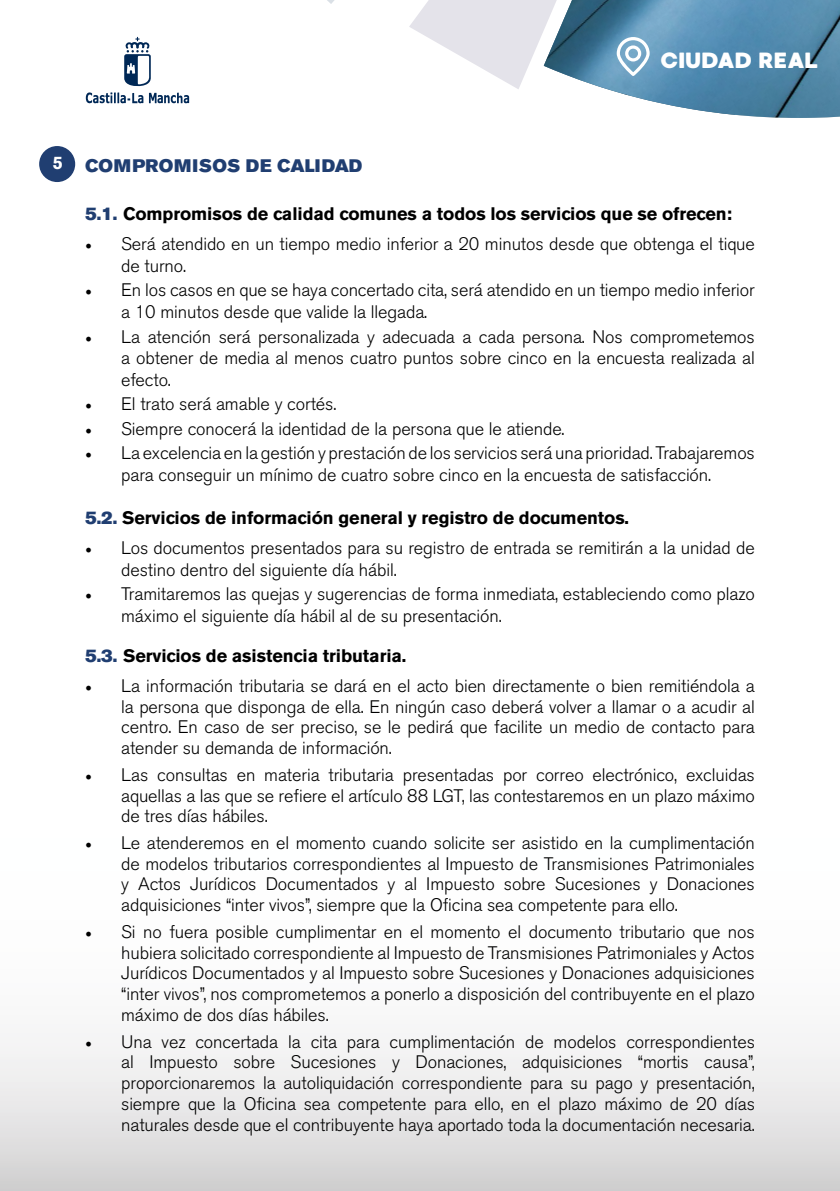
<style>
.page{position:relative;width:840px;height:1191px;background:#fff}
.page>*{position:absolute;margin:0;border:0;box-sizing:border-box;transform-origin:0 0}
.t1{font:22px "MADE Waffle Soft";letter-spacing:-.01em;color:#fff}
.t2{font:300 18px/20.8px "Akzidenz Grotesk BE";letter-spacing:-.005em;color:#000;text-align:justify}
.t3{font:700 18px "Akzidenz Grotesk BE";letter-spacing:-.005em;color:#000}
.t4{font:18px "Akzidenz Grotesk BE Super";letter-spacing:.03em;color:#203e71}
.t5{font:700 18px "Akzidenz Grotesk BE";color:#fff}
.s1{font-family:"Akzidenz Grotesk BE Super";font-weight:400;color:#203e71}
.s2{font-family:"Minion Pro";font-weight:400}
</style>
<div class="page">
<img style="left:562px;top:0;width:277px;height:118px">
<img style="left:409px;top:0;width:153px;height:89px">
<svg style="left:327px;top:0;width:8px;height:4px"></svg>
<svg style="left:149px;top:93px;width:40px;height:11px"></svg>
<svg style="left:124px;top:37px;width:27px;height:49px"></svg>
<svg style="left:86px;top:92px;width:57px;height:12px"></svg>
<svg style="left:616px;top:37px;width:33px;height:39px"></svg>
<div style="left:39px;top:146px;width:36px;height:36px;background:#203e71;border-radius:50%"></div>
<p class="t1" style="left:659px;top:47px;width:160px">CIUDAD REAL</p>
<p class="t5" style="left:53px;top:152px;width:12px">5</p>
<p class="t4" style="left:85px;top:155px;width:279px">COMPROMISOS DE CALIDAD</p>
<p class="t3" style="left:85px;top:204px;width:648px"><span class="s1">5.1.</span> Compromisos de calidad comunes a todos los servicios que se ofrecen:</p>
<p class="t2" style="left:121px;top:234px;width:635px;line-height:21.6px;text-indent:-36px"><span class="s2">•</span> Será atendido en un tiempo medio inferior a 20 minutos desde que obtenga el tique de turno.</p>
<p class="t2" style="left:121px;top:280px;width:634px;line-height:21.6px;text-indent:-36px"><span class="s2">•</span> En los casos en que se haya concertado cita, será atendido en un tiempo medio inferior a 10 minutos desde que valide la llegada.</p>
<p class="t2" style="left:121px;top:326px;width:635px;line-height:21.6px;text-indent:-36px"><span class="s2">•</span> La atención será personalizada y adecuada a cada persona. Nos comprometemos a obtener de media al menos cuatro puntos sobre cinco en la encuesta realizada al efecto.</p>
<p class="t2" style="left:85px;top:394px;width:252px"><span class="s2">•</span> El trato será amable y cortés.</p>
<p class="t2" style="left:85px;top:418px;width:480px"><span class="s2">•</span> Siempre conocerá la identidad de la persona que le atiende.</p>
<p class="t2" style="left:85px;top:442px;width:671px;line-height:21.6px;text-align:center"><span class="s2">•</span> La excelencia en la gestión y prestación de los servicios será una prioridad. Trabajaremos para conseguir un mínimo de cuatro sobre cinco en la encuesta de satisfacción.</p>
<p class="t3" style="left:85px;top:507px;width:545px"><span class="s1">5.2.</span> Servicios de información general y registro de documentos.</p>
<p class="t2" style="left:121px;top:537px;width:634px;line-height:21.6px;text-indent:-36px"><span class="s2">•</span> Los documentos presentados para su registro de entrada se remitirán a la unidad de destino dentro del siguiente día hábil.</p>
<p class="t2" style="left:121px;top:583px;width:634px;line-height:21.6px;text-indent:-36px"><span class="s2">•</span> Tramitaremos las quejas y sugerencias de forma inmediata, estableciendo como plazo máximo el siguiente día hábil al de su presentación.</p>
<p class="t3" style="left:85px;top:646px;width:322px"><span class="s1">5.3.</span> Servicios de asistencia tributaria.</p>
<p class="t2" style="left:121px;top:675px;width:635px;text-indent:-36px"><span class="s2">•</span> La información tributaria se dará en el acto bien directamente o bien remitiéndola a la persona que disponga de ella. En ningún caso deberá volver a llamar o a acudir al centro. En caso de ser preciso, se le pedirá que facilite un medio de contacto para atender su demanda de información.</p>
<p class="t2" style="left:121px;top:764px;width:635px;text-indent:-36px"><span class="s2">•</span> Las consultas en materia tributaria presentadas por correo electrónico, excluidas aquellas a las que se refiere el artículo 88 LGT, las contestaremos en un plazo máximo de tres días hábiles.</p>
<p class="t2" style="left:121px;top:832px;width:634px;text-indent:-36px"><span class="s2">•</span> Le atenderemos en el momento cuando solicite ser asistido en la cumplimentación de modelos tributarios correspondientes al Impuesto de Transmisiones Patrimoniales y Actos Jurídicos Documentados y al Impuesto sobre Sucesiones y Donaciones adquisiciones “inter vivos”, siempre que la Oficina sea competente para ello.</p>
<p class="t2" style="left:121px;top:921px;width:634px;text-indent:-36px"><span class="s2">•</span> Si no fuera posible cumplimentar en el momento el documento tributario que nos hubiera solicitado correspondiente al Impuesto de Transmisiones Patrimoniales y Actos Jurídicos Documentados y al Impuesto sobre Sucesiones y Donaciones adquisiciones “inter vivos”, nos comprometemos a ponerlo a disposición del contribuyente en el plazo máximo de dos días hábiles.</p>
<p class="t2" style="left:121px;top:1031px;width:635px;text-indent:-36px"><span class="s2">•</span> Una vez concertada la cita para cumplimentación de modelos correspondientes al Impuesto sobre Sucesiones y Donaciones, adquisiciones “mortis causa”, proporcionaremos la autoliquidación correspondiente para su pago y presentación, siempre que la Oficina sea competente para ello, en el plazo máximo de 20 días naturales desde que el contribuyente haya aportado toda la documentación necesaria.</p>
</div>
